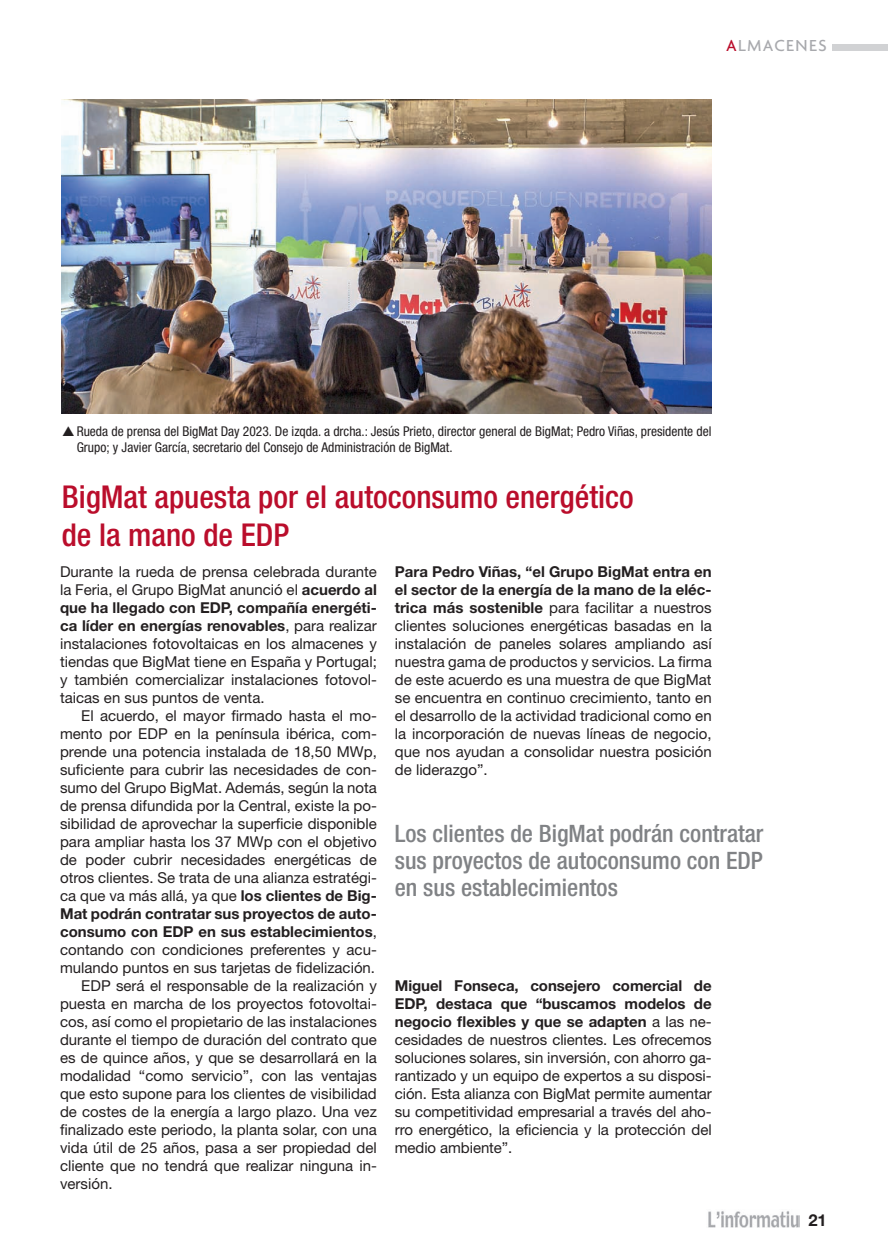
<style>
.page{position:relative;width:888px;height:1258px;background:#fff}
.page>*{position:absolute;margin:0;border:0;box-sizing:border-box;transform-origin:0 0}
._01_Sub_Titulo_1_mag{font:500 condensed 31.5px "Helvetica Neue";color:#ba0d2b}
.t1{font:500 condensed 24px/27px "Helvetica Neue";color:#808285;text-align:justify}
.t2{font:500 17.25px "Agenda";letter-spacing:.08em;color:#a8a9ad}
.t3{font:700 16.5px "Helvetica Neue";color:#231f20}
.t4{font:15px/18px "Helvetica Neue";color:#231f20;text-align:justify}
._03_FOTO_TOPO_ARRIBA{font:condensed 13.5px/16.5px "Helvetica Neue";color:#231f20}
.s1{color:#ba0d2b}
.s2{font-weight:700}
</style>
<div class="page">
<img style="left:708px;top:1211px;width:92px;height:16px">
<div style="left:832px;top:44px;width:56px;height:7px;background:#d1d2d4"></div>
<img style="left:61px;top:100px;width:651px;height:313px">
<p class="t2" style="left:726px;top:35px;width:102px"><span class="s1">A</span>LMACENES</p>
<p class="_03_FOTO_TOPO_ARRIBA" style="left:77px;top:423px;width:636px">Rueda de prensa del BigMat Day 2023. De izqda. a drcha.: Jesús Prieto, director general de BigMat; Pedro Viñas, presidente del<br>Grupo; y Javier García, secretario del Consejo de Administración de BigMat.</p>
<p class="_01_Sub_Titulo_1_mag" style="left:62px;top:478px;width:573px">BigMat apuesta por el autoconsumo energético</p>
<p class="_01_Sub_Titulo_1_mag" style="left:62px;top:516px;width:229px">de la mano de EDP</p>
<p class="t4" style="left:60px;top:563px;width:318px">Durante la rueda de prensa celebrada durante la Feria, el Grupo BigMat anunció el <span class="s2">acuerdo al que ha llegado con EDP, compañía energéti&shy;ca líder en energías renovables</span>, para realizar instalaciones fotovoltaicas en los almacenes y tiendas que BigMat tiene en España y Portugal; y también comercializar instalaciones fotovol&shy;taicas en sus puntos de venta.</p>
<p class="t4" style="left:60px;top:707px;width:318px;text-indent:21px">El acuerdo, el mayor firmado hasta el mo&shy;mento por EDP en la península ibérica, com&shy;prende una potencia instalada de 18,50 MWp, suficiente para cubrir las necesidades de con&shy;sumo del Grupo BigMat. Además, según la nota de prensa difundida por la Central, existe la po&shy;sibilidad de aprovechar la superficie disponible para ampliar hasta los 37 MWp con el objetivo de poder cubrir necesidades energéticas de otros clientes. Se trata de una alianza estratégi&shy;ca que va más allá, ya que <span class="s2">los clientes de Big-Mat podrán contratar sus proyectos de auto&shy;consumo con EDP en sus establecimientos</span>, contando con condiciones preferentes y acu&shy;mulando puntos en sus tarjetas de fidelización.</p>
<p class="t4" style="left:60px;top:977px;width:318px;text-indent:21px">EDP será el responsable de la realización y puesta en marcha de los proyectos fotovoltai&shy;cos, así como el propietario de las instalaciones durante el tiempo de duración del contrato que es de quince años, y que se desarrollará en la modalidad “como servicio”, con las ventajas que esto supone para los clientes de visibilidad de costes de la energía a largo plazo. Una vez finalizado este periodo, la planta solar, con una vida útil de 25 años, pasa a ser propiedad del cliente que no tendrá que realizar ninguna in&shy;versión.</p>
<p class="t4" style="left:395px;top:563px;width:318px"><span class="s2">Para Pedro Viñas, “el Grupo BigMat entra en el sector de la energía de la mano de la eléc&shy;trica más sostenible</span> para facilitar a nuestros clientes soluciones energéticas basadas en la instalación de paneles solares ampliando así nuestra gama de productos y servicios. La firma de este acuerdo es una muestra de que BigMat se encuentra en continuo crecimiento, tanto en el desarrollo de la actividad tradicional como en la incorporación de nuevas líneas de negocio, que nos ayudan a consolidar nuestra posición de liderazgo”.</p>
<p class="t1" style="left:395px;top:820px;width:370px">Los clientes de BigMat podrán contratar sus proyectos de autoconsumo con EDP en sus establecimientos</p>
<p class="t4" style="left:395px;top:977px;width:318px"><span class="s2">Miguel Fonseca, consejero comercial de EDP, destaca que “buscamos modelos de negocio flexibles y que se adapten</span> a las ne&shy;cesidades de nuestros clientes. Les ofrecemos soluciones solares, sin inversión, con ahorro ga&shy;rantizado y un equipo de expertos a su disposi&shy;ción. Esta alianza con BigMat permite aumentar su competitividad empresarial a través del aho&shy;rro energético, la eficiencia y la protección del medio ambiente”.</p>
<p class="t3" style="left:808px;top:1209px;width:20px">21</p>
</div>
